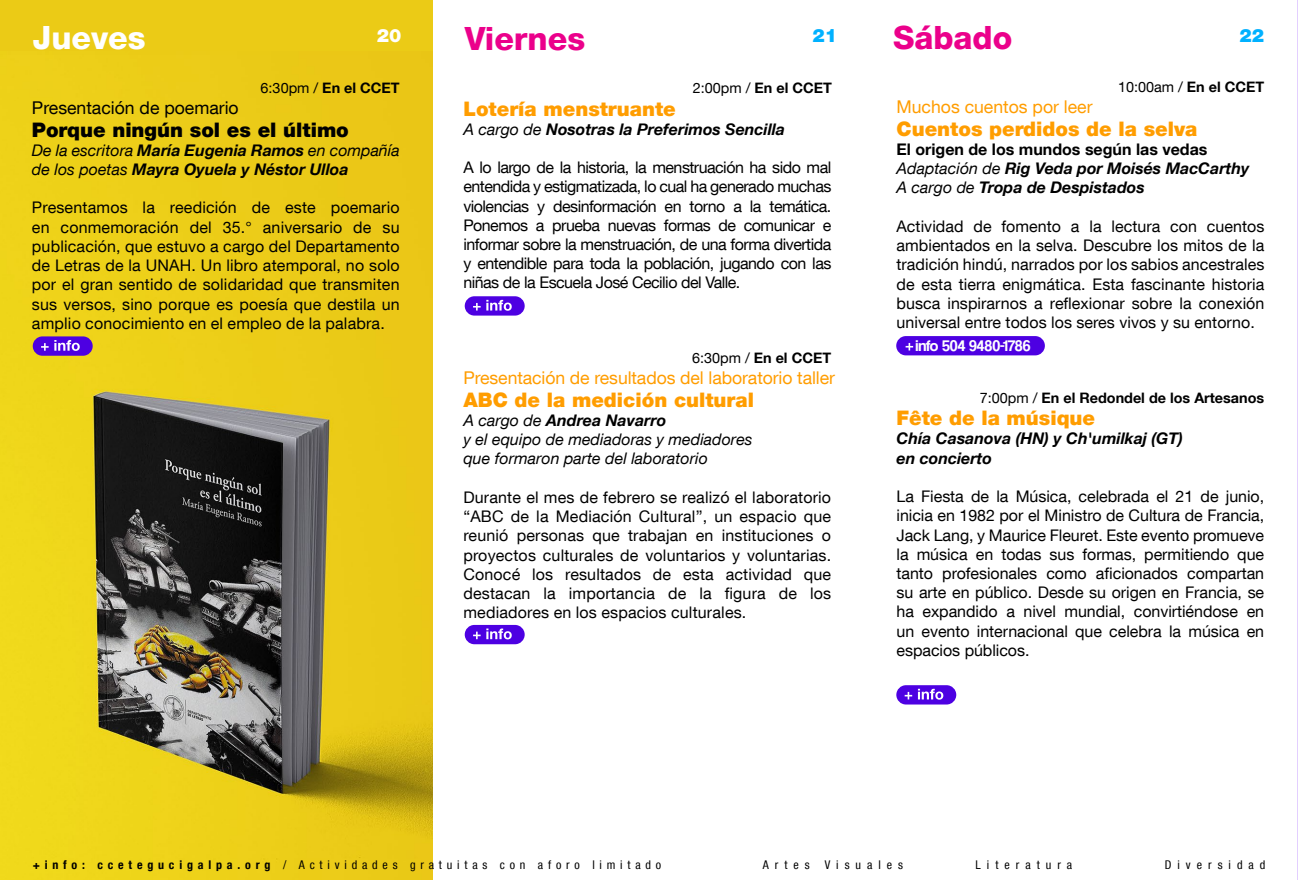
<style>
.page{position:relative;width:1298px;height:880px;background:#fff}
.page>*{position:absolute;margin:0;border:0;box-sizing:border-box;transform-origin:0 0}
.t1{font:800 32px "Helvetica Neue LT Com";color:#eb008b}
.t2{font:800 32px "Helvetica Neue LT Com";color:#fff}
.t3{font:900 20px "Helvetica Neue LT Com";color:#ff9d00}
.t4{font:900 20px "Helvetica Neue LT Com";color:#000}
.t5{font:900 18.4px "Helvetica Neue LT Com";color:#00b1ff}
.t6{font:900 18.4px "Helvetica Neue LT Com";color:#fff}
.t7{font:17.6px "Helvetica Neue LT Com";letter-spacing:-.005em;color:#ff9d00}
.t8{font:17.6px "Helvetica Neue LT Com";color:#000}
.t9{font:16px/19.2px "Helvetica Neue LT Com";letter-spacing:.005em;color:#000;text-align:justify}
.t10{font:italic 700 16px/19.2px "Helvetica Neue LT Com";color:#000}
.t11{font:italic 16px/19.2px "Helvetica Neue LT Com";color:#000}
.t12{font:16px "Coolvetica Rg";color:#fff}
.t13{font:700 14.4px "Helvetica Neue LT Com";color:#000}
.t14{font:14.4px "Helvetica Neue LT Com";color:#000}
.t15{font:condensed 12px "Helvetica Neue LT Com";letter-spacing:.4em;color:#000}
.t16{font:condensed 12px "Helvetica Neue LT Com";letter-spacing:.5em;color:#000}
.s1{font-weight:400}
.s2{font-weight:700}
.s3{font-style:normal}
</style>
<div class="page">
<hr style="left:1297px;top:0;width:1px;height:880px;background:#e3cfff">
<div style="left:0;top:0;width:432px;height:880px;background:#ebcb16"></div>
<img style="left:0;top:301px;width:432px;height:579px">
<div style="left:464px;top:296px;width:60px;height:19px;background:#4d00e2;border-radius:10px"></div>
<svg style="left:473px;top:303px;width:7px;height:7px"></svg>
<svg style="left:486px;top:300px;width:25px;height:11px"></svg>
<div style="left:464px;top:625px;width:60px;height:19px;background:#4d00e2;border-radius:10px"></div>
<svg style="left:473px;top:631px;width:7px;height:8px"></svg>
<svg style="left:486px;top:628px;width:25px;height:11px"></svg>
<div style="left:896px;top:685px;width:60px;height:19px;background:#4d00e2;border-radius:10px"></div>
<svg style="left:904px;top:688px;width:39px;height:11px"></svg>
<div style="left:33px;top:336px;width:60px;height:20px;background:#4d00e2;border-radius:10px"></div>
<svg style="left:41px;top:340px;width:39px;height:11px"></svg>
<div style="left:896px;top:336px;width:148px;height:19px;background:#4d00e2;border-radius:10px"></div>
<svg style="left:905px;top:343px;width:8px;height:7px"></svg>
<h1 class="t2" style="left:32px;top:19px;width:115px">Jueves</h1>
<p class="t6" style="left:377px;top:24px;width:26px">20</p>
<h1 class="t1" style="left:464px;top:20px;width:122px">Viernes</h1>
<p class="t5" style="left:812px;top:24px;width:26px">21</p>
<h1 class="t1" style="left:892px;top:19px;width:121px">Sábado</h1>
<p class="t5" style="left:1239px;top:24px;width:26px">22</p>
<p class="t13" style="left:260px;top:79px;width:140px"><span class="s1">6:30pm /</span> En el CCET</p>
<p class="t8" style="left:32px;top:97px;width:208px">Presentación de poemario</p>
<p class="t4" style="left:32px;top:117px;width:318px">Porque ningún sol es el último</p>
<p class="t10" style="left:32px;top:140px;width:369px"><span class="s1">De la escritora</span> María Eugenia Ramos <span class="s1">en compañía de los poetas</span> Mayra Oyuela y Néstor Ulloa</p>
<p class="t9" style="left:32px;top:198px;width:369px">Presentamos la reedición de este poemario en conmemoración del 35.° aniversario de su publicación, que estuvo a cargo del Departamento de Letras de la UNAH. Un libro atemporal, no solo por el gran sentido de solidaridad que transmiten sus versos, sino porque es poesía que destila un amplio conocimiento en el empleo de la palabra.</p>
<p class="t13" style="left:692px;top:79px;width:140px"><span class="s1">2:00pm /</span> En el CCET</p>
<p class="t3" style="left:463px;top:96px;width:214px">Lotería menstruante</p>
<p class="t10" style="left:463px;top:119px;width:323px"><span class="s1">A cargo de</span> Nosotras la Preferimos Sencilla</p>
<p class="t9" style="left:463px;top:157px;width:369px">A lo largo de la historia, la menstruación ha sido mal entendida y estigmatizada, lo cual ha generado muchas violencias y desinformación en torno a la temática.<br>Ponemos a prueba nuevas formas de comunicar e informar sobre la menstruación, de una forma divertida y entendible para toda la población, jugando con las niñas de la Escuela José Cecilio del Valle.</p>
<p class="t13" style="left:692px;top:349px;width:140px"><span class="s1">6:30pm /</span> En el CCET</p>
<p class="t7" style="left:463px;top:367px;width:373px">Presentación de resultados del laboratorio taller</p>
<p class="t3" style="left:463px;top:388px;width:292px">ABC de la medición cultural</p>
<p class="t11" style="left:463px;top:410px;width:291px">A cargo de <span class="s2">Andrea Navarro<br></span>y el equipo de mediadoras y mediadores que formaron parte del laboratorio</p>
<p class="t9" style="left:463px;top:487px;width:369px">Durante el mes de febrero se realizó el laboratorio “ABC de la Mediación Cultural”, un espacio que reunió personas que trabajan en instituciones o proyectos culturales de voluntarios y voluntarias.<br>Conocé los resultados de esta actividad que destacan la importancia de la figura de los mediadores en los espacios culturales.</p>
<p class="t14" style="left:1117px;top:78px;width:148px">10:00am / <span class="s2">En el CCET</span></p>
<p class="t7" style="left:896px;top:96px;width:197px">Muchos cuentos por leer</p>
<p class="t3" style="left:896px;top:117px;width:302px">Cuentos perdidos de la selva</p>
<p class="t10" style="left:896px;top:139px;width:354px"><span class="s3">El origen de los mundos según las vedas<br></span><span class="s1">Adaptación de</span> Rig Veda por Moisés MacCarthy<br><span class="s1">A cargo de</span> Tropa de Despistados</p>
<p class="t9" style="left:896px;top:216px;width:369px">Actividad de fomento a la lectura con cuentos ambientados en la selva. Descubre los mitos de la tradición hindú, narrados por los sabios ancestrales de esta tierra enigmática. Esta fascinante historia busca inspirarnos a reflexionar sobre la conexión universal entre todos los seres vivos y su entorno.</p>
<p class="t12" style="left:915px;top:336px;width:117px">info 504 9480-1786</p>
<p class="t13" style="left:979px;top:388px;width:286px"><span class="s1">7:00pm /</span> En el Redondel de los Artesanos</p>
<p class="t3" style="left:896px;top:406px;width:200px">Fête de la músique</p>
<p class="t10" style="left:896px;top:429px;width:288px">Chía Casanova (HN) y Ch'umilkaj (GT) en concierto</p>
<p class="t9" style="left:896px;top:486px;width:369px">La Fiesta de la Música, celebrada el 21 de junio, inicia en 1982 por el Ministro de Cultura de Francia, Jack Lang, y Maurice Fleuret. Este evento promueve la música en todas sus formas, permitiendo que tanto profesionales como aficionados compartan su arte en público. Desde su origen en Francia, se ha expandido a nivel mundial, convirtiéndose en un evento internacional que celebra la música en espacios públicos.</p>
<p class="t15" style="left:33px;top:857px;width:630px"><span class="s2">+info: ccetegucigalpa.org</span> / Actividades gratuitas con aforo limitado</p>
<p class="t16" style="left:762px;top:857px;width:142px">Artes Visuales</p>
<p class="t16" style="left:975px;top:857px;width:98px">Literatura</p>
<p class="t16" style="left:1164px;top:857px;width:102px">Diversidad</p>
</div>
